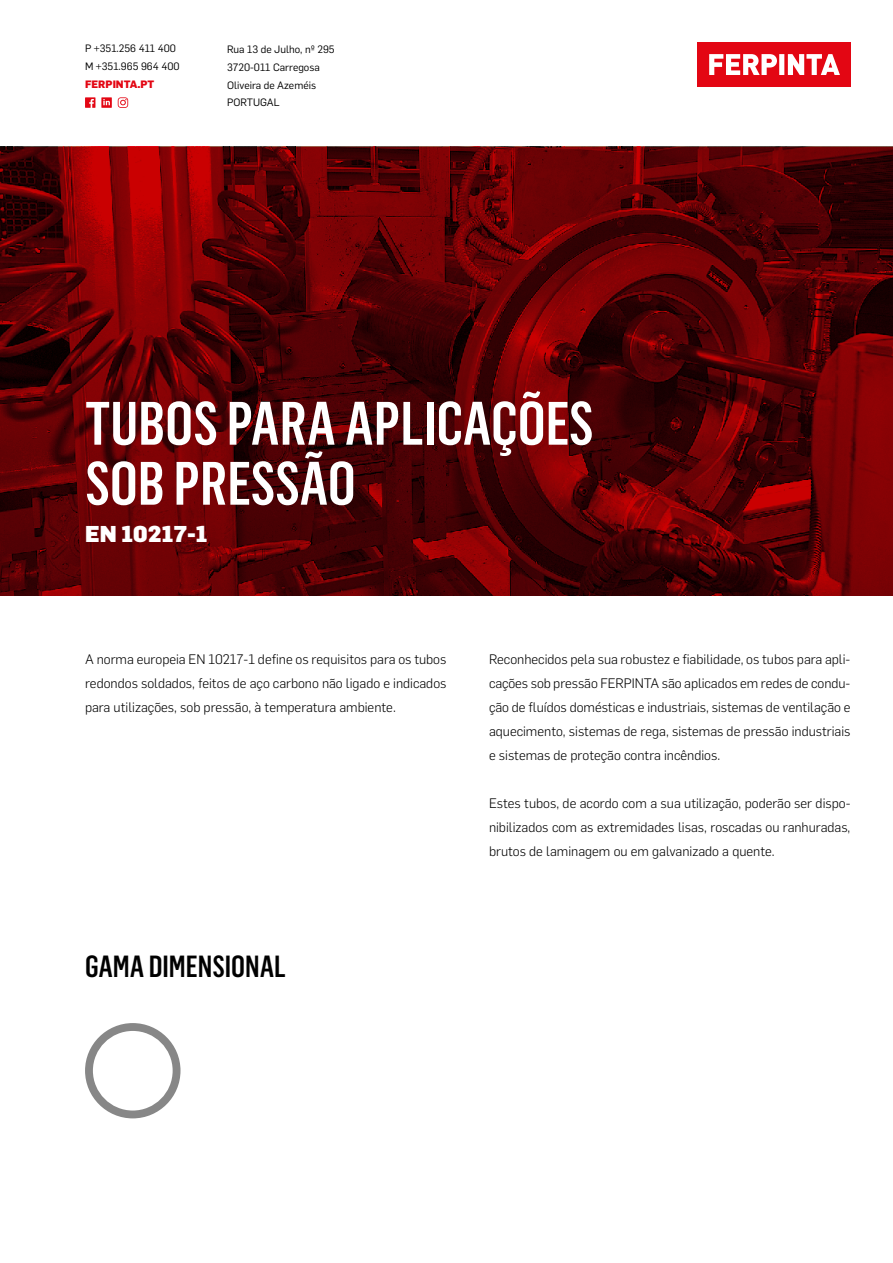
<style>
.page{position:relative;width:893px;height:1263px;background:#fff}
.page>*{position:absolute;margin:0;border:0;box-sizing:border-box;transform-origin:0 0}
.t1{font:500 60px/60px "Flama Condensed";color:#fff}
.t2{font:500 30px "Flama Condensed";color:#000}
.t3{font:900 22.5px "Flama";color:#fff}
.t4{font:300 13.5px/24px "Flama";color:#000;text-align:justify}
.t5{font:10.5px/18px "Flama";color:#000}
.t6{font:800 10.5px "Flama";color:#e30613}
</style>
<div class="page">
<img style="left:0;top:147px;width:893px;height:448px">
<svg style="left:85px;top:1023px;width:95px;height:95px"></svg>
<div style="left:696px;top:43px;width:154px;height:44px;background:#e30613"></div>
<svg style="left:709px;top:54px;width:131px;height:21px"></svg>
<svg style="left:85px;top:97px;width:10px;height:11px"></svg>
<svg style="left:101px;top:97px;width:11px;height:11px"></svg>
<svg style="left:118px;top:97px;width:10px;height:11px"></svg>
<p class="t5" style="left:85px;top:39px;width:96px">P +351.256 411 400<br>M +351.965 964 400</p>
<p class="t6" style="left:85px;top:77px;width:71px">FERPINTA.PT</p>
<p class="t5" style="left:227px;top:39px;width:109px">Rua 13 de Julho, nº 295<br>3720-011 Carregosa<br>Oliveira de Azeméis<br>PORTUGAL</p>
<h1 class="t1" style="left:85px;top:391px;width:510px">TUBOS PARA APLICAÇÕES<br>SOB PRESSÃO</h1>
<h3 class="t3" style="left:85px;top:518px;width:124px">EN 10217-1</h3>
<p class="t4" style="left:85px;top:647px;width:363px">A norma europeia EN 10217-1 define os requisitos para os tubos redondos soldados, feitos de aço carbono não ligado e indicados para utilizações, sob pressão, à temperatura ambiente.</p>
<h2 class="t2" style="left:85px;top:948px;width:202px">GAMA DIMENSIONAL</h2>
<p class="t4" style="left:489px;top:647px;width:363px">Reconhecidos pela sua robustez e fiabilidade, os tubos para apli&shy;cações sob pressão FERPINTA são aplicados em redes de condu&shy;ção de fluídos domésticas e industriais, sistemas de ventilação e aquecimento, sistemas de rega, sistemas de pressão industriais e sistemas de proteção contra incêndios.</p>
<p class="t4" style="left:489px;top:791px;width:363px">Estes tubos, de acordo com a sua utilização, poderão ser dispo&shy;nibilizados com as extremidades lisas, roscadas ou ranhuradas, brutos de laminagem ou em galvanizado a quente.</p>
</div>
